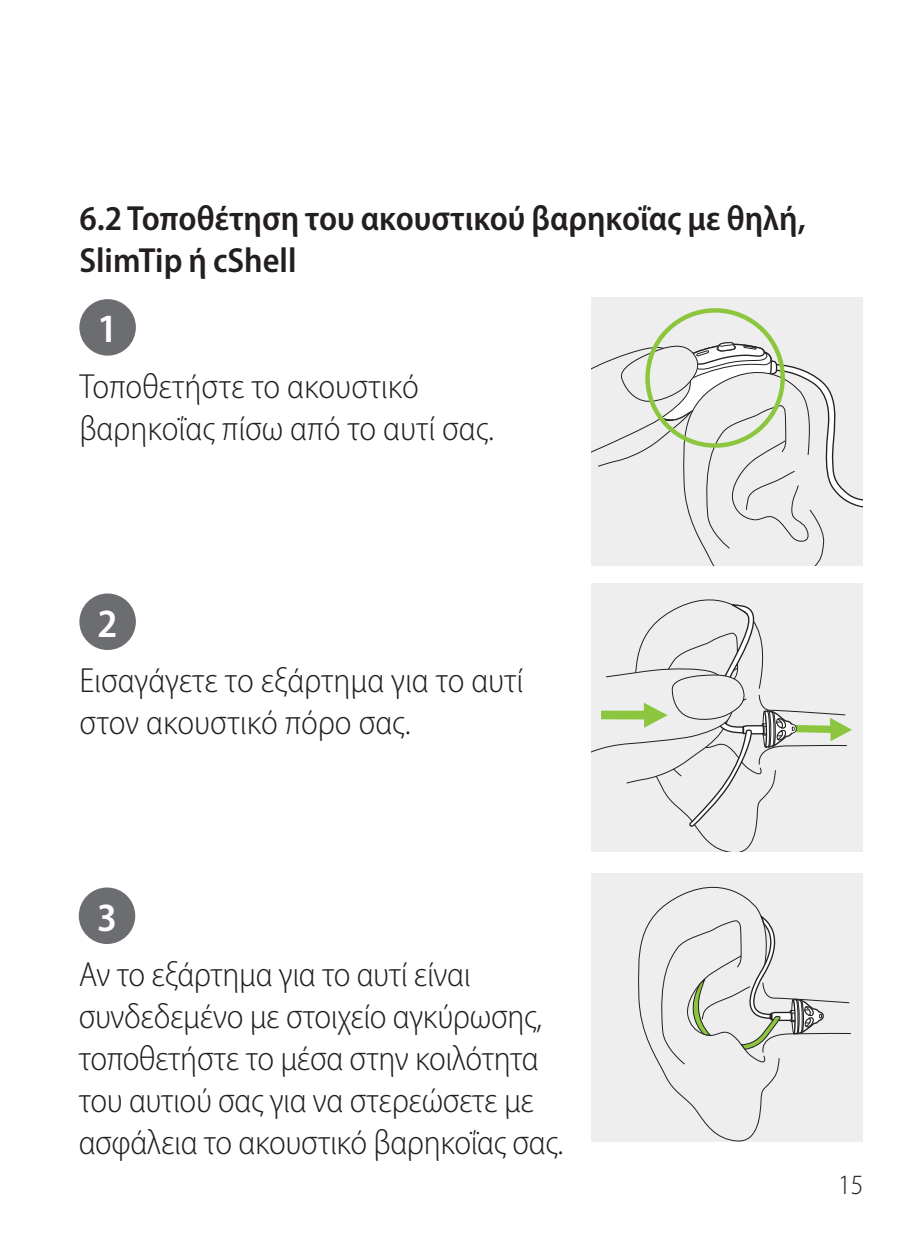
<style>
.page{position:relative;width:913px;height:1241px;background:#fff}
.page>*{position:absolute;margin:0;border:0;box-sizing:border-box;transform-origin:0 0}
.t1{font:600 semi-condensed 40.25px "Myriad Pro";color:#fff}
.t2{font:300 semi-condensed 35px/42px "Myriad Pro";letter-spacing:-.01em;color:#231f20}
.t3{font:600 semi-condensed 35px/42px "Myriad Pro";color:#231f20}
.t4{font:300 semi-condensed 28px "Myriad Pro";color:#231f20}
</style>
<div class="page">
<div style="left:591px;top:583px;width:271px;height:268px;background:#eeeeef"></div>
<svg style="left:591px;top:599px;width:261px;height:252px"></svg>
<div style="left:591px;top:873px;width:271px;height:268px;background:#eeeeef"></div>
<svg style="left:638px;top:886px;width:213px;height:255px"></svg>
<svg style="left:682px;top:976px;width:30px;height:60px"></svg>
<svg style="left:740px;top:913px;width:84px;height:180px"></svg>
<div style="left:79px;top:299px;width:57px;height:56px;background:#6c6d70;border-radius:50%"></div>
<div style="left:79px;top:593px;width:57px;height:57px;background:#6c6d70;border-radius:50%"></div>
<div style="left:79px;top:887px;width:56px;height:56px;background:#6c6d70;border-radius:50%"></div>
<div style="left:591px;top:298px;width:272px;height:267px;background:#eeeeef"></div>
<svg style="left:591px;top:338px;width:272px;height:227px"></svg>
<div style="left:645px;top:308px;width:140px;height:139px;border:4px solid #8bc63e;border-radius:50%"></div>
<p class="t3" style="left:79px;top:197px;width:728px">6.2 Τοποθέτηση του ακουστικού βαρηκοΐας με θηλή,<br>SlimTip ή cShell</p>
<p class="t1" style="left:98px;top:306px;width:22px">1</p>
<p class="t2" style="left:79px;top:366px;width:416px">Τοποθετήστε το ακουστικό βαρηκοΐας πίσω από το αυτί σας.</p>
<p class="t1" style="left:98px;top:600px;width:22px">2</p>
<p class="t2" style="left:79px;top:660px;width:445px">Εισαγάγετε το εξάρτημα για το αυτί στον ακουστικό πόρο σας.</p>
<p class="t1" style="left:97px;top:894px;width:22px">3</p>
<p class="t2" style="left:79px;top:954px;width:486px">Αν το εξάρτημα για το αυτί είναι συνδεδεμένο με στοιχείο αγκύρωσης, τοποθετήστε το μέσα στην κοιλότητα του αυτιού σας για να στερεώσετε με ασφάλεια το ακουστικό βαρηκοΐας σας.</p>
<p class="t4" style="left:838px;top:1169px;width:27px">15</p>
</div>
